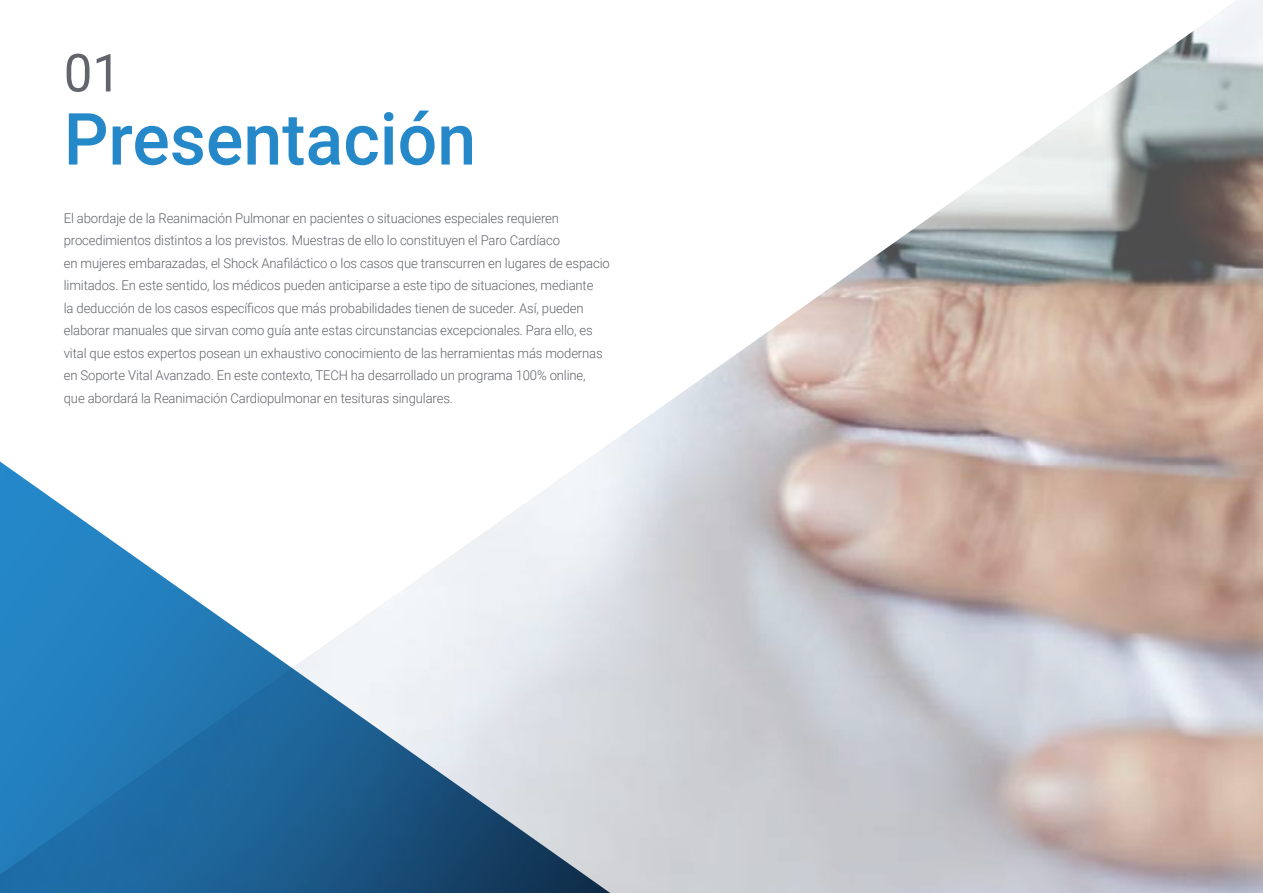
<style>
.page{position:relative;width:1263px;height:893px;background:#fff}
.page>*{position:absolute;margin:0;border:0;box-sizing:border-box;transform-origin:0 0}
.t1{font:500 72px "Roboto";color:#2488c9}
.t2{font:52.5px "Roboto";color:#61646a}
.t3{font:300 13.5px/22.5px "Roboto";letter-spacing:-.01em;color:#61646a}
</style>
<div class="page">
<img style="left:607px;top:0;width:656px;height:893px">
<svg style="left:0;top:446px;width:640px;height:447px"></svg>
<h2 class="t2" style="left:64px;top:36px;width:59px">01</h2>
<h1 class="t1" style="left:64px;top:89px;width:414px">Presentación</h1>
<p class="t3" style="left:64px;top:206px;width:548px">El abordaje de la Reanimación Pulmonar en pacientes o situaciones especiales requieren procedimientos distintos a los previstos. Muestras de ello lo constituyen el Paro Cardíaco<br>en mujeres embarazadas, el Shock Anafiláctico o los casos que transcurren en lugares de espacio limitados. En este sentido, los médicos pueden anticiparse a este tipo de situaciones, mediante<br>la deducción de los casos específicos que más probabilidades tienen de suceder. Así, pueden elaborar manuales que sirvan como guía ante estas circunstancias excepcionales. Para ello, es vital que estos expertos posean un exhaustivo conocimiento de las herramientas más modernas en Soporte Vital Avanzado. En este contexto, TECH ha desarrollado un programa 100% online, que abordará la Reanimación Cardiopulmonar en tesituras singulares.</p>
</div>
